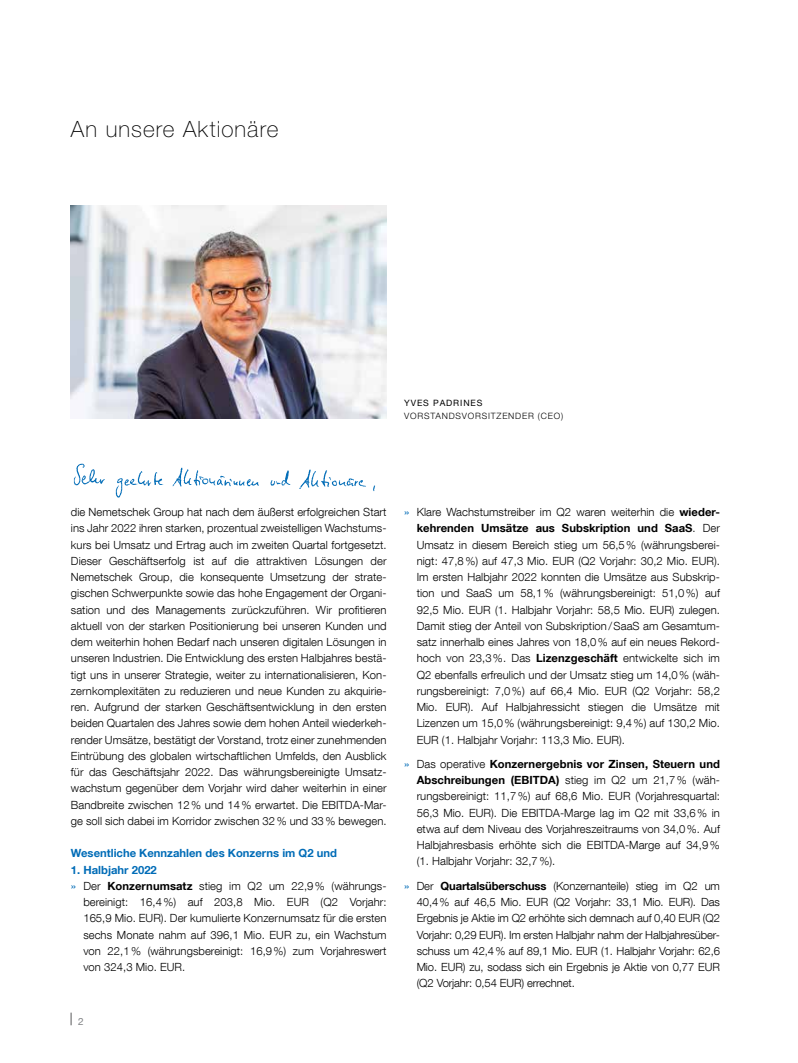
<style>
.page{position:relative;width:798px;height:1063px;background:#fff}
.page>*{position:absolute;margin:0;border:0;box-sizing:border-box;transform-origin:0 0}
.t1{font:100 22.5px "Helvetica Neue LT Pro";letter-spacing:.045em;color:#000}
.t2{font:300 11.25px/16.2px "Helvetica Neue LT Com";letter-spacing:.005em;color:#000;text-align:justify}
.t3{font:700 11.25px "Helvetica Neue LT Com";color:#006cb7}
.t4{font:10px "Helvetica Neue LT Com";color:#808285}
.t5{font:300 8.75px "Helvetica Neue LT Pro";letter-spacing:.09em;color:#000}
.t6{font:8.75px "Helvetica Neue LT Pro";letter-spacing:.1em;color:#000}
.s1{font-weight:400;color:#006cb7}
.s2{font-weight:700}
</style>
<div class="page">
<svg style="left:71px;top:1013px;width:1px;height:12px"></svg>
<img style="left:73px;top:463px;width:302px;height:35px">
<img style="left:71px;top:206px;width:315px;height:213px">
<h1 class="t1" style="left:71px;top:116px;width:209px">An unsere Aktionäre</h1>
<p class="t6" style="left:404px;top:398px;width:80px">YVES PADRINES</p>
<p class="t5" style="left:404px;top:410px;width:160px">VORSTANDSVORSITZENDER (CEO)</p>
<p class="t2" style="left:71px;top:504px;width:317px">die Nemetschek Group hat nach dem äußerst erfolgreichen Start ins Jahr 2022 ihren starken, prozentual zweistelligen Wachstums&shy;kurs bei Umsatz und Ertrag auch im zweiten Quartal fortgesetzt.<br>Dieser Geschäftserfolg ist auf die attraktiven Lösungen der Nemetschek Group, die konsequente Umsetzung der strate&shy;gischen Schwerpunkte sowie das hohe Engagement der Organi&shy;sation und des Managements zurückzuführen. Wir profitieren aktuell von der starken Positionierung bei unseren Kunden und dem weiterhin hohen Bedarf nach unseren digitalen Lösungen in unseren Industrien. Die Entwicklung des ersten Halbjahres bestä&shy;tigt uns in unserer Strategie, weiter zu internationalisieren, Kon&shy;zernkomplexitäten zu reduzieren und neue Kunden zu akquirie&shy;ren. Aufgrund der starken Geschäftsentwicklung in den ersten beiden Quartalen des Jahres sowie dem hohen Anteil wiederkeh&shy;render Umsätze, bestätigt der Vorstand, trotz einer zunehmenden Eintrübung des globalen wirtschaftlichen Umfelds, den Ausblick für das Geschäftsjahr 2022. Das währungsbereinigte Umsatz&shy;wachstum gegenüber dem Vorjahr wird daher weiterhin in einer Bandbreite zwischen 12% und 14% erwartet. Die EBITDA-Mar&shy;ge soll sich dabei im Korridor zwischen 32% und 33% bewegen.</p>
<p class="t3" style="left:71px;top:846px;width:267px">Wesentliche Kennzahlen des Konzerns im Q2 und</p>
<p class="t3" style="left:71px;top:863px;width:87px">1. Halbjahr 2022</p>
<p class="t2" style="left:71px;top:878px;width:317px"><span class="s1">»</span> Der <span class="s2">Konzernumsatz</span> stieg im Q2 um 22,9% (währungs-</p>
<p class="t2" style="left:83px;top:894px;width:304px">bereinigt: 16,4%) auf 203,8 Mio. EUR (Q2 Vorjahr:</p>
<p class="t2" style="left:83px;top:910px;width:304px">165,9 Mio. EUR). Der kumulierte Konzernumsatz für die ersten</p>
<p class="t2" style="left:83px;top:926px;width:304px">sechs Monate nahm auf 396,1 Mio. EUR zu, ein Wachstum</p>
<p class="t2" style="left:83px;top:943px;width:304px">von 22,1% (währungsbereinigt: 16,9%) zum Vorjahreswert</p>
<p class="t2" style="left:83px;top:959px;width:103px">von 324,3 Mio. EUR.</p>
<p class="t4" style="left:78px;top:1015px;width:7px">2</p>
<p class="t2" style="left:416px;top:504px;width:304px;text-align:left;text-indent:-12px"><span class="s1">»</span> Klare Wachstumstreiber im Q2 waren weiterhin die <span class="s2">wieder&shy;kehrenden Umsätze aus Subskription und SaaS</span>. Der Umsatz in diesem Bereich stieg um 56,5% (währungsberei&shy;nigt: 47,8%) auf 47,3 Mio. EUR (Q2 Vorjahr: 30,2 Mio. EUR).<br>Im ersten Halbjahr 2022 konnten die Umsätze aus Subskrip&shy;tion und SaaS um 58,1% (währungsbereinigt: 51,0%) auf 92,5 Mio. EUR (1. Halbjahr Vorjahr: 58,5 Mio. EUR) zulegen.<br>Damit stieg der Anteil von Subskription/SaaS am Gesamtum&shy;satz innerhalb eines Jahres von 18,0% auf ein neues Rekord&shy;hoch von 23,3%. Das <span class="s2">Lizenzgeschäft</span> entwickelte sich im Q2 ebenfalls erfreulich und der Umsatz stieg um 14,0% (wäh&shy;rungsbereinigt: 7,0%) auf 66,4 Mio. EUR (Q2 Vorjahr: 58,2<br>Mio. EUR). Auf Halbjahressicht stiegen die Umsätze mit Lizenzen um 15,0% (währungsbereinigt: 9,4%) auf 130,2 Mio.<br>EUR (1. Halbjahr Vorjahr: 113,3 Mio. EUR).</p>
<p class="t2" style="left:416px;top:756px;width:304px;text-indent:-12px"><span class="s1">»</span> Das operative <span class="s2">Konzernergebnis vor Zinsen, Steuern und Abschreibungen (EBITDA)</span> stieg im Q2 um 21,7% (wäh&shy;rungsbereinigt: 11,7%) auf 68,6 Mio. EUR (Vorjahresquartal:<br>56,3 Mio. EUR). Die EBITDA-Marge lag im Q2 mit 33,6% in etwa auf dem Niveau des Vorjahreszeitraums von 34,0%. Auf Halbjahresbasis erhöhte sich die EBITDA-Marge auf 34,9% (1. Halbjahr Vorjahr: 32,7%).</p>
<p class="t2" style="left:416px;top:877px;width:304px;text-indent:-12px"><span class="s1">»</span> Der <span class="s2">Quartalsüberschuss</span> (Konzernanteile) stieg im Q2 um 40,4% auf 46,5 Mio. EUR (Q2 Vorjahr: 33,1 Mio. EUR). Das Ergebnis je Aktie im Q2 erhöhte sich demnach auf 0,40 EUR (Q2<br>Vorjahr: 0,29 EUR). Im ersten Halbjahr nahm der Halbjahresüber&shy;schuss um 42,4% auf 89,1 Mio. EUR (1. Halbjahr Vorjahr: 62,6<br>Mio. EUR) zu, sodass sich ein Ergebnis je Aktie von 0,77 EUR (Q2 Vorjahr: 0,54 EUR) errechnet.</p>
</div>
